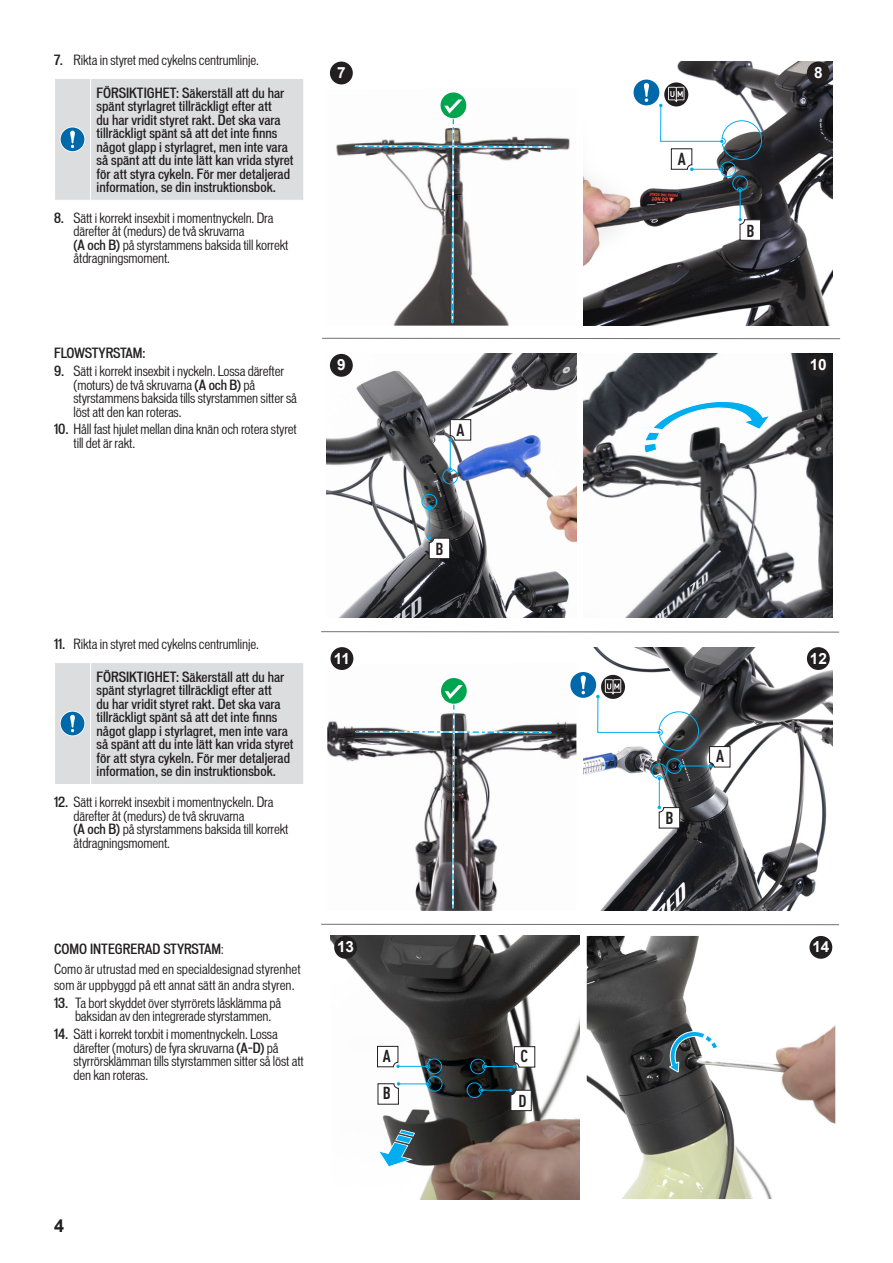
<style>
.page{position:relative;width:893px;height:1263px;background:#fff}
.page>*{position:absolute;margin:0;border:0;box-sizing:border-box;transform-origin:0 0}
.t1{font:700 18px "Arial";color:#231f20}
.t2{font:700 condensed 17.1px "DIN Pro";color:#231f20}
.t3{font:700 15.45px "Arial";color:#fff}
.t4{font:700 15.3px "Arial";color:#fff}
.t5{font:condensed 13.5px/13.5px "Vonnes";letter-spacing:-.01em;color:#231f20}
.t6{font:500 condensed 13.5px/13.5px "Vonnes";color:#231f20}
.t7{font:500 condensed 13.5px "Vonnes";letter-spacing:-.025em;color:#231f20}
.s1{font-weight:500}
</style>
<div class="page">
<div style="left:55px;top:79px;width:248px;height:121px;background:#dcdddf"></div>
<div style="left:55px;top:663px;width:248px;height:121px;background:#dcdddf"></div>
<img style="left:327px;top:354px;width:249px;height:264px">
<img style="left:583px;top:354px;width:250px;height:264px">
<svg style="left:442px;top:419px;width:30px;height:66px"></svg>
<svg style="left:421px;top:493px;width:30px;height:67px"></svg>
<svg style="left:644px;top:392px;width:126px;height:62px"></svg>
<div style="left:330px;top:354px;width:23px;height:23px;background:#231f20;border-radius:50%"></div>
<div style="left:807px;top:354px;width:23px;height:23px;background:#231f20;border-radius:50%"></div>
<img style="left:583px;top:62px;width:250px;height:264px">
<img style="left:336px;top:137px;width:234px;height:189px">
<div style="left:441px;top:92px;width:25px;height:26px;background:#00a54f;border-radius:50%"></div>
<svg style="left:354px;top:100px;width:198px;height:224px"></svg>
<div style="left:634px;top:80px;width:25px;height:25px;background:#0168aa;border-radius:50%"></div>
<svg style="left:644px;top:83px;width:5px;height:19px"></svg>
<svg style="left:664px;top:82px;width:24px;height:24px"></svg>
<svg style="left:659px;top:87px;width:103px;height:154px"></svg>
<div style="left:330px;top:62px;width:23px;height:22px;background:#231f20;border-radius:50%"></div>
<div style="left:807px;top:62px;width:23px;height:22px;background:#231f20;border-radius:50%"></div>
<img style="left:584px;top:647px;width:249px;height:264px">
<img style="left:327px;top:663px;width:249px;height:248px">
<svg style="left:440px;top:677px;width:28px;height:28px"></svg>
<div style="left:441px;top:678px;width:26px;height:26px;background:#00a54f;border-radius:50%"></div>
<svg style="left:354px;top:685px;width:199px;height:224px"></svg>
<div style="left:570px;top:672px;width:26px;height:26px;background:#0168aa;border-radius:50%"></div>
<svg style="left:581px;top:675px;width:5px;height:19px"></svg>
<svg style="left:600px;top:674px;width:26px;height:26px"></svg>
<div style="left:601px;top:675px;width:24px;height:24px;background:#211f1f;border-radius:50%"></div>
<svg style="left:596px;top:679px;width:135px;height:150px"></svg>
<div style="left:331px;top:647px;width:22px;height:23px;background:#231f20;border-radius:50%"></div>
<div style="left:807px;top:647px;width:23px;height:23px;background:#231f20;border-radius:50%"></div>
<hr style="left:322px;top:338px;width:518px;height:1px;background:#717074">
<hr style="left:321px;top:631px;width:518px;height:1px;background:#717074">
<hr style="left:321px;top:924px;width:518px;height:1px;background:#717074">
<img style="left:331px;top:936px;width:248px;height:263px">
<img style="left:587px;top:936px;width:248px;height:263px">
<svg style="left:466px;top:1082px;width:66px;height:29px"></svg>
<svg style="left:470px;top:1046px;width:66px;height:29px"></svg>
<svg style="left:377px;top:1045px;width:66px;height:60px"></svg>
<svg style="left:664px;top:1024px;width:55px;height:49px"></svg>
<svg style="left:378px;top:1129px;width:37px;height:38px"></svg>
<div style="left:334px;top:936px;width:23px;height:23px;background:#231f20;border-radius:50%"></div>
<div style="left:809px;top:936px;width:23px;height:23px;background:#231f20;border-radius:50%"></div>
<p class="t5" style="left:54px;top:53px;width:206px"><span class="s1">7.</span> Rikta in styret med cykelns centrumlinje.</p>
<p class="t6" style="left:97px;top:86px;width:199px">FÖRSIKTIGHET: Säkerställ att du har spänt styrlagret tillräckligt efter att<br>du har vridit styret rakt. Det ska vara tillräckligt spänt så att det inte finns något glapp i styrlagret, men inte vara så spänt att du inte lätt kan vrida styret för att styra cykeln. För mer detaljerad information, se din instruktionsbok.</p>
<p class="t5" style="left:74px;top:211px;width:217px;text-indent:-19px"><span class="s1">8.</span> Sätt i korrekt insexbit i momentnyckeln. Dra därefter åt (medurs) de två skruvarna<br><span class="s1">(A och B)</span> på styrstammens baksida till korrekt åtdragningsmoment.</p>
<p class="t7" style="left:54px;top:345px;width:93px">FLOWSTYRSTAM:</p>
<p class="t5" style="left:74px;top:364px;width:225px;text-indent:-19px"><span class="s1">9.</span> Sätt i korrekt insexbit i nyckeln. Lossa därefter (moturs) de två skruvarna <span class="s1">(A och B)</span> på styrstammens baksida tills styrstammen sitter så löst att den kan roteras.</p>
<p class="t5" style="left:74px;top:422px;width:225px;text-indent:-19px"><span class="s1">10.</span> Håll fast hjulet mellan dina knän och rotera styret till det är rakt.</p>
<p class="t3" style="left:337px;top:62px;width:10px">7</p>
<p class="t3" style="left:814px;top:62px;width:10px">8</p>
<p class="t2" style="left:678px;top:146px;width:10px">A</p>
<p class="t2" style="left:746px;top:218px;width:10px">B</p>
<p class="t3" style="left:337px;top:354px;width:10px">9</p>
<p class="t3" style="left:810px;top:354px;width:19px">10</p>
<p class="t2" style="left:456px;top:417px;width:10px">A</p>
<p class="t5" style="left:54px;top:637px;width:206px"><span class="s1">11.</span> Rikta in styret med cykelns centrumlinje.</p>
<p class="t6" style="left:97px;top:670px;width:199px">FÖRSIKTIGHET: Säkerställ att du har spänt styrlagret tillräckligt efter att<br>du har vridit styret rakt. Det ska vara tillräckligt spänt så att det inte finns något glapp i styrlagret, men inte vara så spänt att du inte lätt kan vrida styret för att styra cykeln. För mer detaljerad information, se din instruktionsbok.</p>
<p class="t5" style="left:74px;top:795px;width:217px;text-indent:-19px"><span class="s1">12.</span> Sätt i korrekt insexbit i momentnyckeln. Dra därefter åt (medurs) de två skruvarna<br><span class="s1">(A och B)</span> på styrstammens baksida till korrekt åtdragningsmoment.</p>
<p class="t2" style="left:435px;top:536px;width:10px">B</p>
<p class="t3" style="left:334px;top:647px;width:18px">11</p>
<p class="t3" style="left:810px;top:647px;width:19px">12</p>
<p class="t2" style="left:665px;top:805px;width:10px">B</p>
<p class="t2" style="left:716px;top:743px;width:10px">A</p>
<p class="t5" style="left:54px;top:938px;width:248px;line-height:20.4px"><span class="s1">COMO INTEGRERAD STYRSTAM</span>:<br>Como är utrustad med en specialdesignad styrenhet</p>
<p class="t5" style="left:54px;top:978px;width:242px">som är uppbyggd på ett annat sätt än andra styren.</p>
<p class="t5" style="left:75px;top:996px;width:208px;text-indent:-21px"><span class="s1">13.</span> Ta bort skyddet över styrrörets låsklämma på baksidan av den integrerade styrstammen.</p>
<p class="t5" style="left:74px;top:1027px;width:232px;text-indent:-19px"><span class="s1">14.</span> Sätt i korrekt torxbit i momentnyckeln. Lossa därefter (moturs) de fyra skruvarna <span class="s1">(A–D)</span> på styrrörsklämman tills styrstammen sitter så löst att den kan roteras.</p>
<p class="t4" style="left:337px;top:936px;width:19px">13</p>
<p class="t4" style="left:812px;top:936px;width:19px">14</p>
<p class="t2" style="left:383px;top:1043px;width:9px">A</p>
<p class="t2" style="left:520px;top:1043px;width:9px">C</p>
<p class="t2" style="left:383px;top:1080px;width:10px">B</p>
<p class="t2" style="left:518px;top:1088px;width:10px">D</p>
<h1 class="t1" style="left:54px;top:1213px;width:12px">4</h1>
</div>
